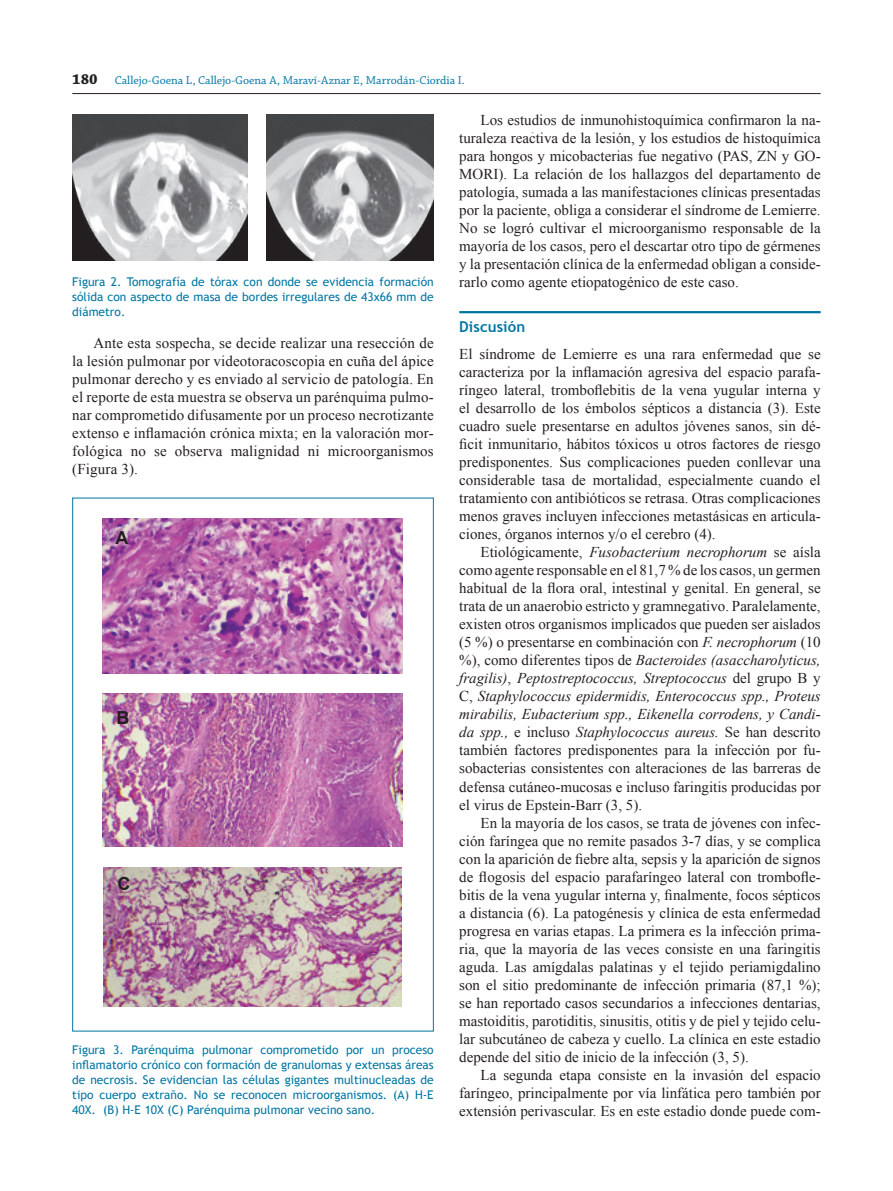
<style>
.page{position:relative;width:893px;height:1191px;background:#fff}
.page>*{position:absolute;margin:0;border:0;box-sizing:border-box;transform-origin:0 0}
.t1{font:700 18px "Arial";color:#231f20}
.t2{font:15px/18px "Times New Roman";color:#231f20;text-align:justify}
.t3{font:700 15px "Trebuchet MS";letter-spacing:.005em;color:#0076a3}
.t4{font:12px/15px "Trebuchet MS";color:#0076a3;text-align:justify}
.t5{font:12px "Chaparral Pro";color:#0076a3}
.t6{font:10.5px "Times New Roman";color:#231f20}
.s1{font-weight:700;font-size:15px;color:#231f20}
.s2{font-style:italic}
</style>
<div class="page">
<hr style="left:72px;top:93px;width:749px;height:1px;background:#231f20">
<div style="left:72px;top:497px;width:362px;height:534px;background:#fff;border:1px solid #0076a3"></div>
<hr style="left:459px;top:311px;width:362px;height:2px;background:#0076a3">
<img style="left:72px;top:115px;width:175px;height:146px">
<img style="left:267px;top:115px;width:167px;height:145px">
<img style="left:103px;top:519px;width:300px;height:154px">
<img style="left:103px;top:694px;width:300px;height:152px">
<img style="left:104px;top:867px;width:297px;height:139px">
<p class="t5" style="left:72px;top:74px;width:394px"><span class="s1">180</span> Callejo-Goena L, Callejo-Goena A, Maraví-Aznar E, Marrodán-Ciordia I.</p>
<p class="t4" style="left:72px;top:274px;width:363px">Figura 2. Tomografía de tórax con donde se evidencia formación sólida con aspecto de masa de bordes irregulares de 43x66 mm de diámetro.</p>
<p class="t2" style="left:72px;top:333px;width:363px;text-indent:21px">Ante esta sospecha, se decide realizar una resección de la lesión pulmonar por videotoracoscopia en cuña del ápice pulmonar derecho y es enviado al servicio de patología. En el reporte de esta muestra se observa un parénquima pulmo&shy;nar comprometido difusamente por un proceso necrotizante extenso e inflamación crónica mixta; en la valoración mor&shy;fológica no se observa malignidad ni microorganismos (Figura 3).</p>
<p class="t1" style="left:116px;top:525px;width:14px">A</p>
<p class="t1" style="left:116px;top:705px;width:14px">B</p>
<p class="t1" style="left:117px;top:871px;width:14px">C</p>
<p class="t4" style="left:72px;top:1042px;width:363px">Figura 3. Parénquima pulmonar comprometido por un proceso inflamatorio crónico con formación de granulomas y extensas áreas de necrosis. Se evidencian las células gigantes multinucleadas de tipo cuerpo extraño. No se reconocen microorganismos. (A) H-E 40X. (B) H-E 10X (C) Parénquima pulmonar vecino sano.</p>
<p class="t2" style="left:459px;top:111px;width:363px;text-indent:21px">Los estudios de inmunohistoquímica confirmaron la na&shy;turaleza reactiva de la lesión, y los estudios de histoquímica para hongos y micobacterias fue negativo (PAS, ZN y GO-MORI). La relación de los hallazgos del departamento de patología, sumada a las manifestaciones clínicas presentadas por la paciente, obliga a considerar el síndrome de Lemierre.<br>No se logró cultivar el microorganismo responsable de la mayoría de los casos, pero el descartar otro tipo de gérmenes y la presentación clínica de la enfermedad obligan a conside&shy;rarlo como agente etiopatogénico de este caso.</p>
<p class="t3" style="left:459px;top:318px;width:68px">Discusión</p>
<p class="t2" style="left:459px;top:345px;width:363px">El síndrome de Lemierre es una rara enfermedad que se caracteriza por la inflamación agresiva del espacio parafa&shy;ríngeo lateral, tromboflebitis de la vena yugular interna y el desarrollo de los émbolos sépticos a distancia (3). Este cuadro suele presentarse en adultos jóvenes sanos, sin dé&shy;ficit inmunitario, hábitos tóxicos u otros factores de riesgo predisponentes. Sus complicaciones pueden conllevar una considerable tasa de mortalidad, especialmente cuando el tratamiento con antibióticos se retrasa. Otras complicaciones menos graves incluyen infecciones metastásicas en articula&shy;ciones, órganos internos y/o el cerebro (4).</p>
<p class="t2" style="left:459px;top:543px;width:363px;text-indent:21px">Etiológicamente, <span class="s2">Fusobacterium necrophorum</span> se aísla como agente responsable en el 81,7 % de los casos, un germen habitual de la flora oral, intestinal y genital. En general, se trata de un anaerobio estricto y gramnegativo. Paralelamente, existen otros organismos implicados que pueden ser aislados (5 %) o presentarse en combinación con <span class="s2">F. necrophorum</span> (10 %), como diferentes tipos de <span class="s2">Bacteroides (asaccharolyticus, fragilis)</span>, <span class="s2">Peptostreptococcus, Streptococcus</span> del grupo B y C, <span class="s2">Staphylococcus epidermidis, Enterococcus spp., Proteus mirabilis, Eubacterium spp., Eikenella corrodens, y Candi&shy;da spp.,</span> e incluso <span class="s2">Staphylococcus aureus.</span> Se han descrito también factores predisponentes para la infección por fu&shy;sobacterias consistentes con alteraciones de las barreras de defensa cutáneo-mucosas e incluso faringitis producidas por el virus de Epstein-Barr (3, 5).</p>
<p class="t2" style="left:459px;top:813px;width:363px;text-indent:21px">En la mayoría de los casos, se trata de jóvenes con infec&shy;ción faríngea que no remite pasados 3-7 días, y se complica con la aparición de fiebre alta, sepsis y la aparición de signos de flogosis del espacio parafaríngeo lateral con trombofle&shy;bitis de la vena yugular interna y, finalmente, focos sépticos a distancia (6). La patogénesis y clínica de esta enfermedad progresa en varias etapas. La primera es la infección prima&shy;ria, que la mayoría de las veces consiste en una faringitis aguda. Las amígdalas palatinas y el tejido periamigdalino son el sitio predominante de infección primaria (87,1 %); se han reportado casos secundarios a infecciones dentarias, mastoiditis, parotiditis, sinusitis, otitis y de piel y tejido celu&shy;lar subcutáneo de cabeza y cuello. La clínica en este estadio depende del sitio de inicio de la infección (3, 5).</p>
<p class="t2" style="left:459px;top:1065px;width:363px;text-indent:21px">La segunda etapa consiste en la invasión del espacio faríngeo, principalmente por vía linfática pero también por extensión perivascular. Es en este estadio donde puede com-</p>
<p class="t6" style="left:531px;top:123px;width:4px">.</p>
</div>
